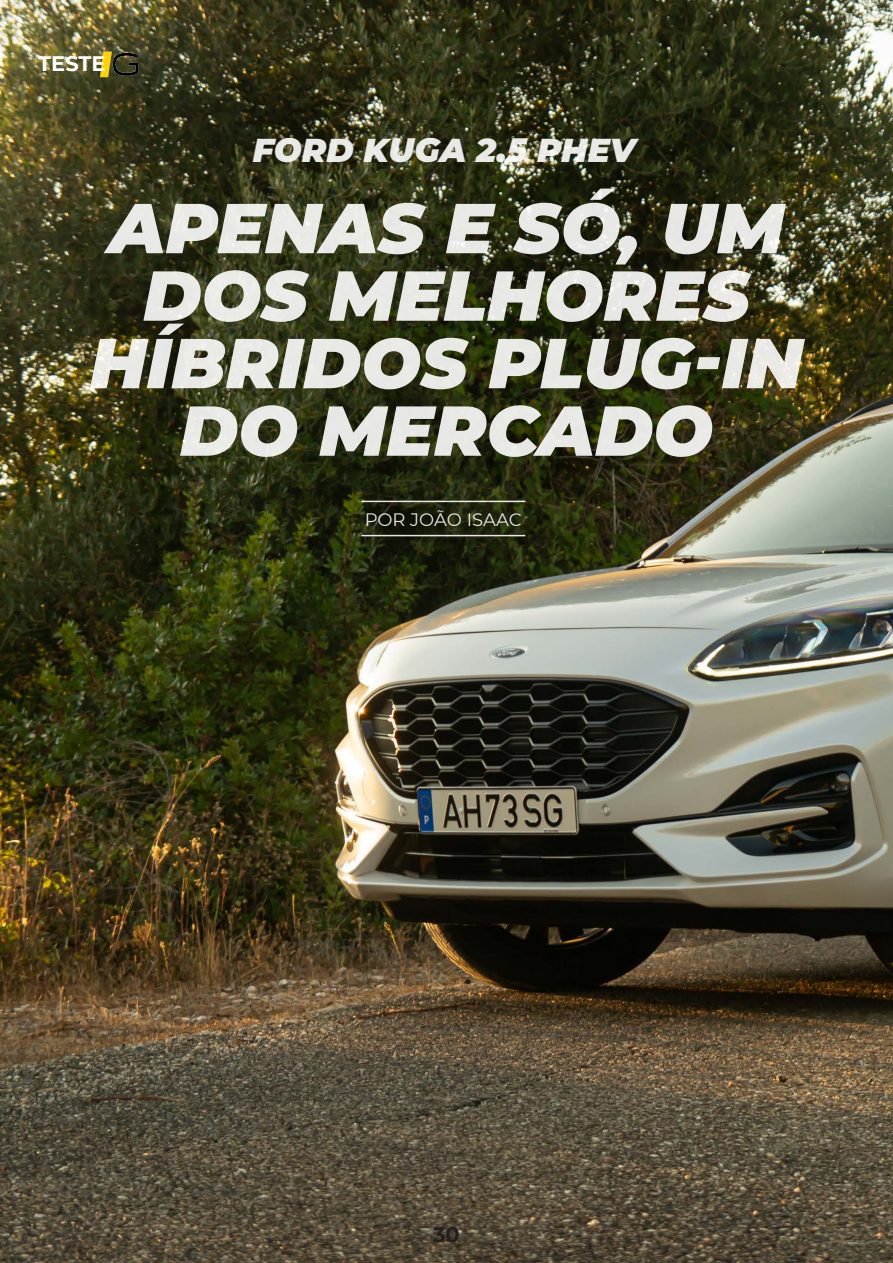
<style>
.page{position:relative;width:893px;height:1263px;background:#fff}
.page>*{position:absolute;margin:0;border:0;box-sizing:border-box;transform-origin:0 0}
.t1{font:italic 900 70.5px/67.5px "Montserrat";color:#fff;text-align:center}
.t2{font:italic 900 33px "Montserrat";color:#fff}
.t3{font:700 21px "Montserrat";color:#fff}
.t4{font:700 21px "Montserrat";color:#231f20}
.t5{font:18px "Montserrat";color:#fff}
</style>
<div class="page">
<img style="left:0;top:0;width:893px;height:1263px">
<hr style="left:361px;top:501px;width:164px;height:1px;background:#fff">
<hr style="left:361px;top:535px;width:164px;height:1px;background:#fff">
<img style="left:94px;top:38px;width:52px;height:53px">
<p class="t3" style="left:38px;top:49px;width:69px">TESTE</p>
<p class="t2" style="left:253px;top:126px;width:384px">FORD KUGA 2.5 PHEV</p>
<p class="t1" style="left:90px;top:190px;width:715px">APENAS E SÓ, UM<br>DOS MELHORES<br>HÍBRIDOS PLUG-IN<br>DO MERCADO</p>
<p class="t5" style="left:364px;top:507px;width:159px">POR JOÃO ISAAC</p>
<p class="t4" style="left:433px;top:1220px;width:28px">30</p>
</div>
